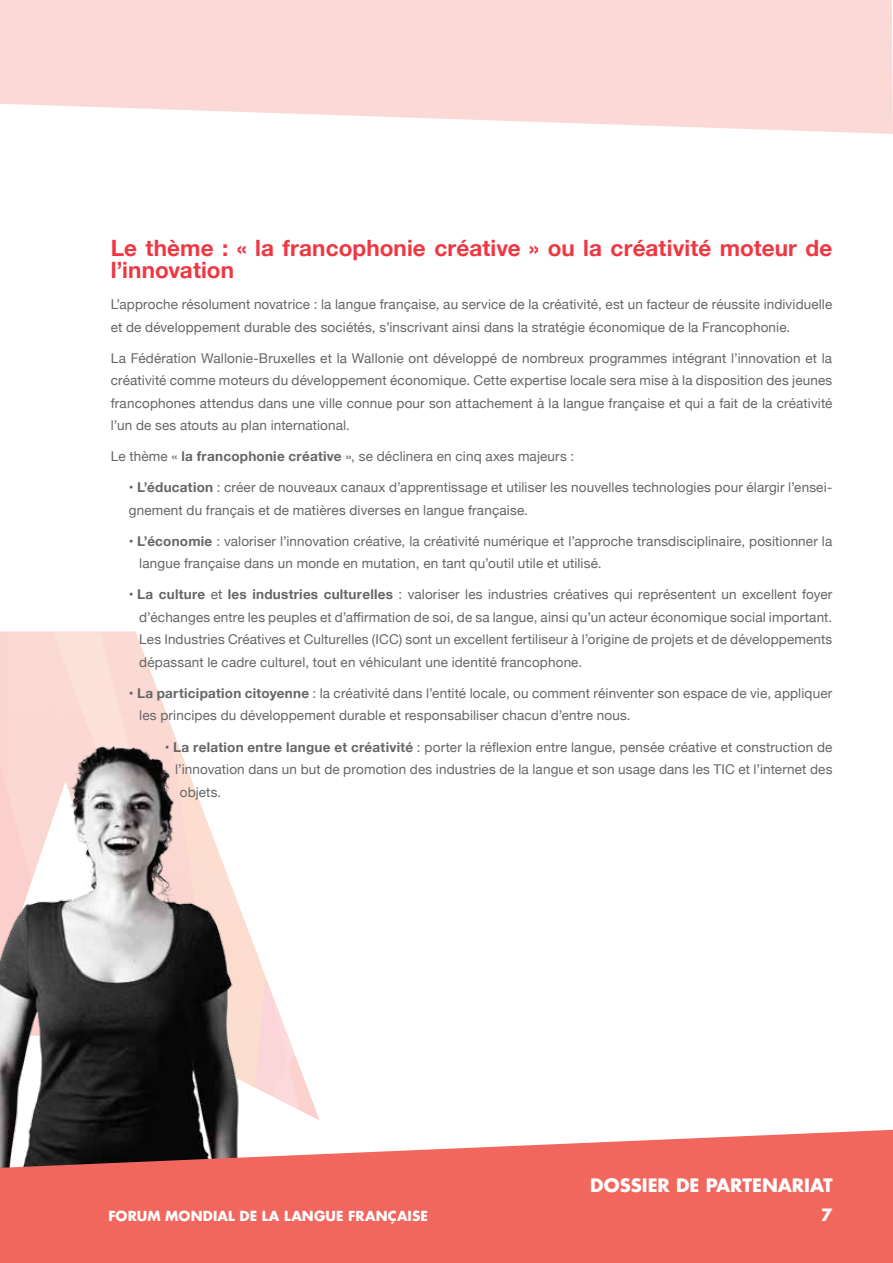
<style>
.page{position:relative;width:893px;height:1263px;background:#fff}
.page>*{position:absolute;margin:0;border:0;box-sizing:border-box;transform-origin:0 0}
.t1{font:700 22.5px/22.5px "Helvetica Neue";letter-spacing:.005em;color:#ef3742}
.t2{font:700 18px "Futura Std";color:#fff}
.t3{font:700 16.5px "Futura Std";color:#fff}
.t4{font:13.5px/22.5px "Helvetica Neue";letter-spacing:.01em;color:#666567}
.t5{font:700 13.5px "Futura Std";letter-spacing:.01em;color:#fff}
.s1{font-weight:700}
</style>
<div class="page">
<svg style="left:0;top:0;width:893px;height:134px;background:#fbddda"></svg>
<svg style="left:0;top:631px;width:136px;height:104px"></svg>
<svg style="left:254px;top:976px;width:66px;height:144px"></svg>
<img style="left:254px;top:985px;width:11px;height:102px">
<img style="left:288px;top:1001px;width:7px;height:64px">
<img style="left:257px;top:987px;width:31px;height:108px">
<img style="left:275px;top:1065px;width:24px;height:45px">
<img style="left:254px;top:947px;width:11px;height:38px">
<div style="left:7px;top:632px;width:94px;height:103px;background:#fbd9d4"></div>
<img style="left:101px;top:632px;width:74px;height:103px">
<svg style="left:266px;top:979px;width:3px;height:7px"></svg>
<img style="left:0;top:735px;width:254px;height:395px">
<svg style="left:0;top:1130px;width:893px;height:133px;background:#e66e66"></svg>
<h1 class="t1" style="left:111px;top:237px;width:723px">Le thème : « la francophonie créative » ou la créativité moteur de l’innovation</h1>
<p class="t4" style="left:111px;top:294px;width:723px">L’approche résolument novatrice : la langue française, au service de la créativité, est un facteur de réussite individuelle et de développement durable des sociétés, s’inscrivant ainsi dans la stratégie économique de la Francophonie.</p>
<p class="t4" style="left:111px;top:348px;width:723px;text-align:justify">La Fédération Wallonie-Bruxelles et la Wallonie ont développé de nombreux programmes intégrant l’innovation et la créativité comme moteurs du développement économique. Cette expertise locale sera mise à la disposition des jeunes francophones attendus dans une ville connue pour son attachement à la langue française et qui a fait de la créativité l’un de ses atouts au plan international.</p>
<p class="t4" style="left:111px;top:446px;width:465px">Le thème « <span class="s1">la francophonie créative</span> », se déclinera en cinq axes majeurs :</p>
<p class="t4" style="left:129px;top:477px;width:705px">• <span class="s1">L’éducation</span> : créer de nouveaux canaux d’apprentissage et utiliser les nouvelles technologies pour élargir l’ensei&shy;gnement du français et de matières diverses en langue française.</p>
<p class="t4" style="left:139px;top:531px;width:694px;text-indent:-11px">• <span class="s1">L’économie</span> : valoriser l’innovation créative, la créativité numérique et l’approche transdisciplinaire, positionner la langue française dans un monde en mutation, en tant qu’outil utile et utilisé.</p>
<p class="t4" style="left:139px;top:584px;width:695px;text-align:justify;text-indent:-11px">• <span class="s1">La culture</span> et <span class="s1">les industries culturelles</span> : valoriser les industries créatives qui représentent un excellent foyer d’échanges entre les peuples et d’affirmation de soi, de sa langue, ainsi qu’un acteur économique social important.<br>Les Industries Créatives et Culturelles (ICC) sont un excellent fertiliseur à l’origine de projets et de développements dépassant le cadre culturel, tout en véhiculant une identité francophone.</p>
<p class="t4" style="left:139px;top:683px;width:694px;text-indent:-11px">• <span class="s1">La participation citoyenne</span> : la créativité dans l’entité locale, ou comment réinventer son espace de vie, appliquer les principes du développement durable et responsabiliser chacun d’entre nous.</p>
<p class="t4" style="left:165px;top:736px;width:669px">• <span class="s1">La relation entre langue et créativité</span> : porter la réflexion entre langue, pensée créative et construction de</p>
<p class="t4" style="left:175px;top:759px;width:659px">l’innovation dans un but de promotion des industries de la langue et son usage dans les TIC et l’internet des</p>
<p class="t4" style="left:180px;top:781px;width:43px">objets.</p>
<p class="t5" style="left:108px;top:1207px;width:321px">FORUM MONDIAL DE LA LANGUE FRANÇAISE</p>
<h2 class="t2" style="left:590px;top:1173px;width:244px">DOSSIER DE PARTENARIAT</h2>
<p class="t3" style="left:821px;top:1204px;width:13px">7</p>
</div>
